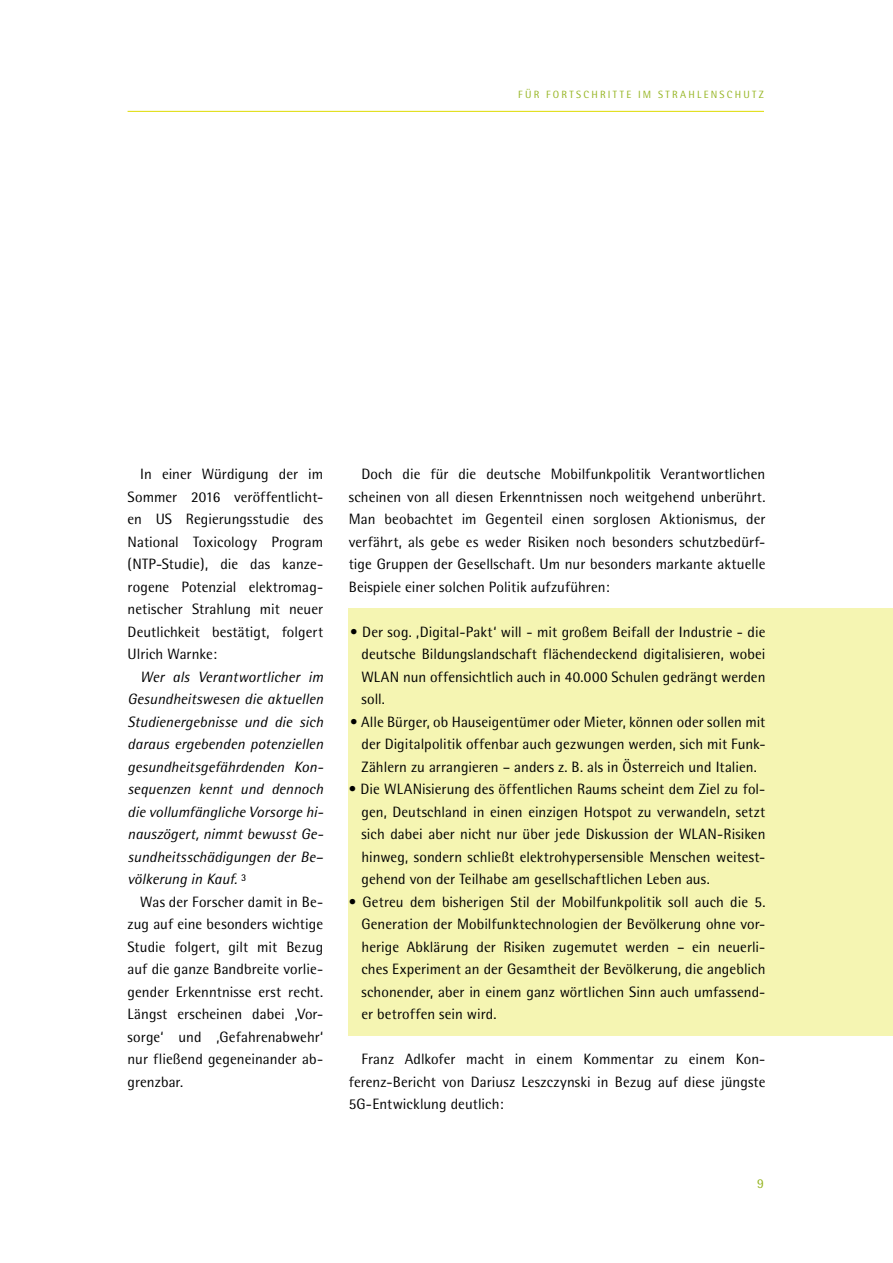
<style>
.page{position:relative;width:893px;height:1263px;background:#fff}
.page>*{position:absolute;margin:0;border:0;box-sizing:border-box;transform-origin:0 0}
.t1{font:15px/22.5px "Rotis Semi Sans";letter-spacing:.005em;color:#000;text-align:justify}
.t2{font:italic 15px/22.5px "Rotis Semi Sans";color:#000;text-align:justify}
.t3{font:13.5px "Rotis Semi Sans";color:#96b522}
.t4{font:10.5px "Rotis Semi Sans";letter-spacing:.215em;color:#96b522}
.s1{font-style:normal}
</style>
<div class="page">
<hr style="left:128px;top:111px;width:636px;height:1px;background:#dedc00">
<div style="left:349px;top:608px;width:544px;height:428px;background:#f5f5b2"></div>
<p class="t4" style="left:518px;top:89px;width:247px">FÜR FORTSCHRITTE IM STRAHLENSCHUTZ</p>
<p class="t1" style="left:128px;top:463px;width:197px;text-indent:13px">In einer Würdigung der im Sommer 2016 veröffentlicht&shy;en US Regierungsstudie des National Toxicology Program (NTP-Studie), die das kanze&shy;rogene Potenzial elektromag&shy;netischer Strahlung mit neuer Deutlichkeit bestätigt, folgert Ulrich Warnke:</p>
<p class="t2" style="left:128px;top:665px;width:197px;text-indent:13px">Wer als Verantwortlicher im Gesundheitswesen die aktuellen Studienergebnisse und die sich daraus ergebenden potenziellen gesundheitsgefährdenden Kon&shy;sequenzen kennt und dennoch die vollumfängliche Vorsorge hi&shy;nauszögert, nimmt bewusst Ge&shy;sundheitsschädigungen der Be– völkerung in Kauf. <span class="s1">³</span></p>
<p class="t1" style="left:128px;top:890px;width:197px;text-indent:13px">Was der Forscher damit in Be&shy;zug auf eine besonders wichtige Studie folgert, gilt mit Bezug auf die ganze Bandbreite vorlie&shy;gender Erkenntnisse erst recht.<br>Längst erscheinen dabei ‚Vor&shy;sorge‘ und ‚Gefahrenabwehr‘ nur fließend gegeneinander ab&shy;grenzbar.</p>
<p class="t1" style="left:349px;top:463px;width:418px;text-indent:13px">Doch die für die deutsche Mobilfunkpolitik Verantwortlichen scheinen von all diesen Erkenntnissen noch weitgehend unberührt.<br>Man beobachtet im Gegenteil einen sorglosen Aktionismus, der verfährt, als gebe es weder Risiken noch besonders schutzbedürf&shy;tige Gruppen der Gesellschaft. Um nur besonders markante aktuelle Beispiele einer solchen Politik aufzuführen:</p>
<p class="t1" style="left:361px;top:620px;width:405px;text-indent:-11px">• Der sog. ‚Digital-Pakt‘ will - mit großem Beifall der Industrie - die deutsche Bildungslandschaft flächendeckend digitalisieren, wobei WLAN nun offensichtlich auch in 40.000 Schulen gedrängt werden soll.</p>
<p class="t1" style="left:361px;top:710px;width:406px;text-indent:-11px">• Alle Bürger, ob Hauseigentümer oder Mieter, können oder sollen mit der Digitalpolitik offenbar auch gezwungen werden, sich mit Funk-Zählern zu arrangieren – anders z. B. als in Österreich und Italien.</p>
<p class="t1" style="left:361px;top:778px;width:405px;text-indent:-13px">• Die WLANisierung des öffentlichen Raums scheint dem Ziel zu fol&shy;gen, Deutschland in einen einzigen Hotspot zu verwandeln, setzt sich dabei aber nicht nur über jede Diskussion der WLAN-Risiken hinweg, sondern schließt elektrohypersensible Menschen weitest&shy;gehend von der Teilhabe am gesellschaftlichen Leben aus.</p>
<p class="t1" style="left:361px;top:890px;width:405px;text-indent:-13px">• Getreu dem bisherigen Stil der Mobilfunkpolitik soll auch die 5.<br>Generation der Mobilfunktechnologien der Bevölkerung ohne vor&shy;herige Abklärung der Risiken zugemutet werden – ein neuerli&shy;ches Experiment an der Gesamtheit der Bevölkerung, die angeblich schonender, aber in einem ganz wörtlichen Sinn auch umfassend&shy;er betroffen sein wird.</p>
<p class="t1" style="left:349px;top:1048px;width:418px;text-indent:13px">Franz Adlkofer macht in einem Kommentar zu einem Kon&shy;ferenz-Bericht von Dariusz Leszczynski in Bezug auf diese jüngste 5G-Entwicklung deutlich:</p>
<p class="t3" style="left:757px;top:1176px;width:8px">9</p>
</div>
